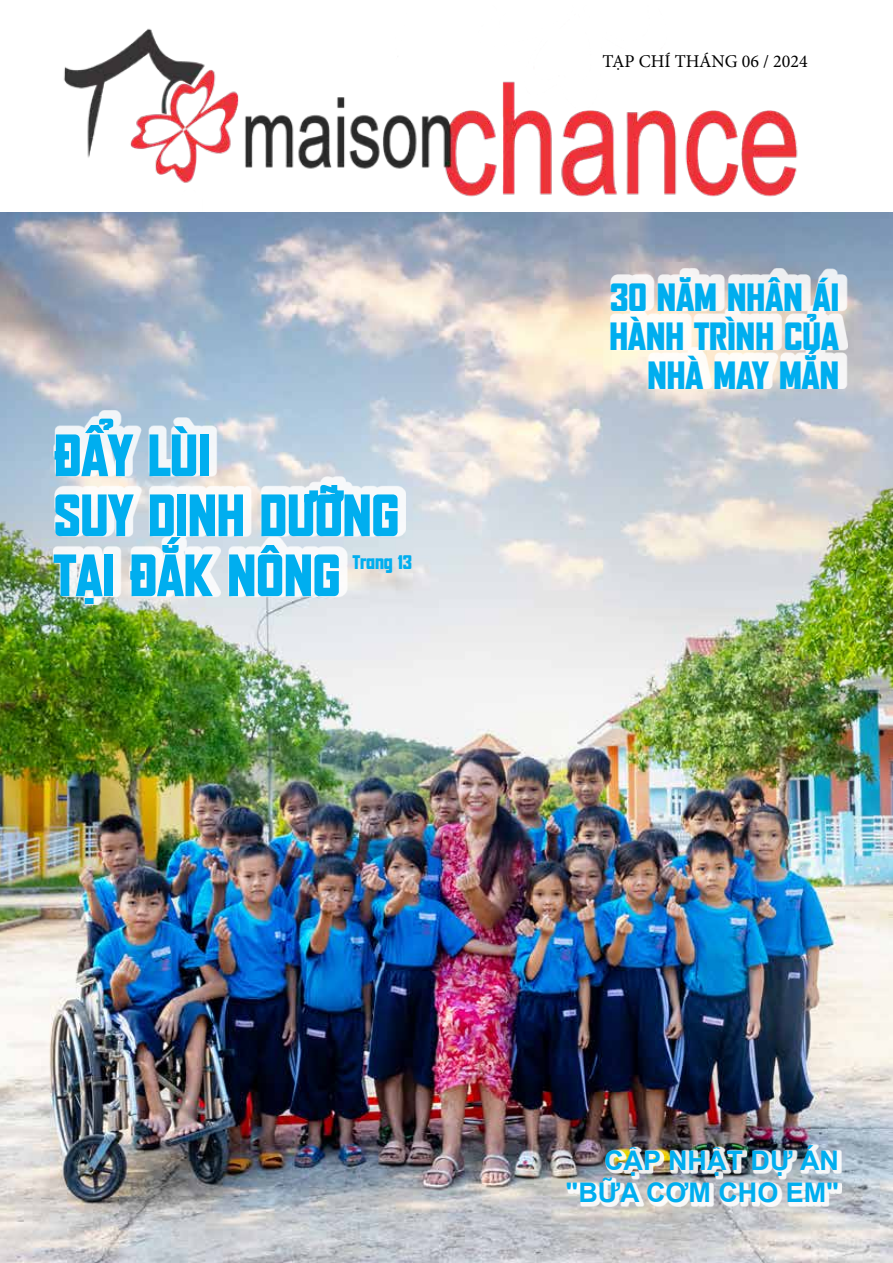
<style>
.page{position:relative;width:893px;height:1263px;background:#fff}
.page>*{position:absolute;margin:0;border:0;box-sizing:border-box;transform-origin:0 0}
.t1{font:54px/60px "KK7 Furiosa";color:#00aeef}
.t2{font:36px/39px "KK7 Furiosa";letter-spacing:.005em;color:#00aeef;text-align:right}
.t3{font:700 27px/32.4px "Arial";color:#00aeef;text-align:right}
.t4{font:18px "Minion Pro";color:#000}
.t5{font:18px "KK7 Furiosa";color:#00aeef}
</style>
<div class="page">
<img style="left:63px;top:28px;width:735px;height:169px">
<img style="left:0;top:212px;width:893px;height:1051px">
<div style="left:53px;top:410px;width:353px;height:194px;background:#fff;opacity:.85"></div>
<div style="left:610px;top:268px;width:238px;height:121px;background:#fff;opacity:.85"></div>
<div style="left:567px;top:1144px;width:275px;height:63px;background:#fff;opacity:.9"></div>
<h1 class="t1" style="left:54px;top:429px;width:347px">ĐẨY LÙI<br>SUY DINH DƯỠNG<br>TẠI ĐẮK NÔNG</h1>
<p class="t5" style="left:353px;top:553px;width:60px">Trang 13</p>
<p class="t4" style="left:602px;top:49px;width:207px">TẠP CHÍ THÁNG 06 / 2024</p>
<p class="t2" style="left:609px;top:280px;width:231px">30 NĂM NHÂN ÁI<br>HÀNH TRÌNH CỦA<br>NHÀ MAY MẮN</p>
<p class="t3" style="left:566px;top:1144px;width:275px">CẬP NHẬT DỰ ÁN "BỮA CƠM CHO EM"</p>
</div>
